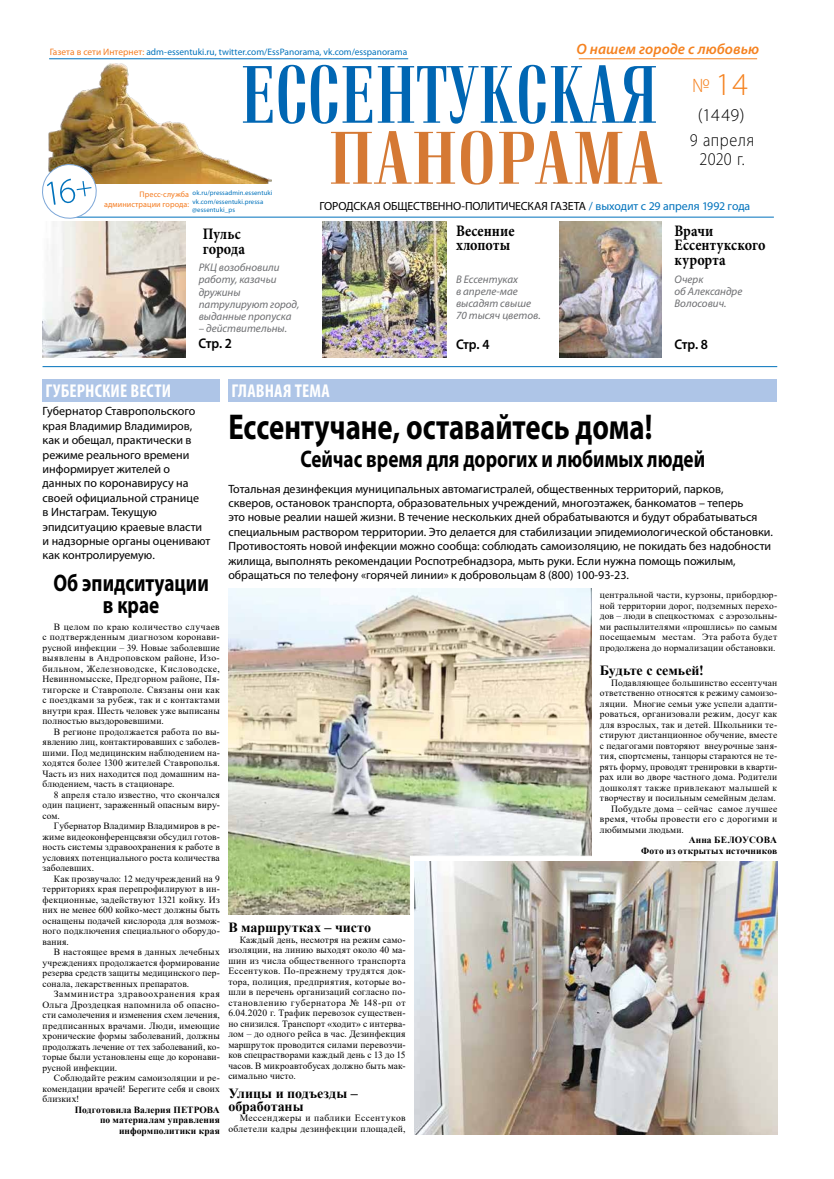
<style>
.page{position:relative;width:834px;height:1179px;background:#fff}
.page>*{position:absolute;margin:0;border:0;box-sizing:border-box;transform-origin:0 0}
.t1{font:700 36px "Myriad Pro";color:#000;scale:.8 1}
.t2{font:300 32px "Myriad Pro";color:#f58220}
.t3{font:700 24px/22.8px "Myriad Pro";color:#000;text-align:center;scale:.8 1}
.t4{font:700 condensed 18.6px "Myriad Pro";letter-spacing:.01em;color:#fff}
.t5{font:300 18px/19px "Myriad Pro";letter-spacing:.03em;color:#000;text-align:center;scale:.9 1}
.t6{font:300 18px "Myriad Pro";letter-spacing:.03em;color:#000}
.t7{font:700 16px/14.4px "Minion Pro";letter-spacing:.01em;color:#000;scale:.88 1}
.t8{font:italic 600 15px "Myriad Pro";letter-spacing:.005em;color:#f58220}
.t9{font:700 14px/12.5px "Times New Roman";color:#000}
.t10{font:600 14px "Myriad Pro";letter-spacing:-.025em;color:#000;scale:.95 1}
.t11{font:12px/14.4px "Myriad Pro";color:#000}
.t12{font:11.8px "Myriad Pro";letter-spacing:-.01em;color:#000}
.t13{font:italic 11px/12.1px "Myriad Pro";color:#6d6e71}
.t14{font:9.5px/10.5px "Times New Roman";letter-spacing:.015em;color:#000;text-align:justify}
.t15{font:700 9.5px/10.5px "Times New Roman";letter-spacing:.01em;color:#000;text-align:right}
.t16{font:9.5px/10.5px "Times New Roman";letter-spacing:.04em;color:#000;text-align:right}
.t17{font:9.4px "Myriad Pro";letter-spacing:.005em;color:#0072bc}
.t18{font:8.1px/10.2px "Myriad Pro";letter-spacing:.01em;color:#f47b20;text-align:right}
.t19{font:6.8px/8.5px "Myriad Pro";letter-spacing:.015em;color:#0072bc}
.s1{color:#f47b20}
.s2{font-size:20px}
.s3{color:#0072bc}
</style>
<div class="page">
<hr style="left:73px;top:217px;width:700px;height:1px;background:#0072bc">
<svg style="left:42px;top:58px;width:717px;height:182px"></svg>
<hr style="left:43px;top:366px;width:734px;height:1px;background:#0072bc">
<div style="left:43px;top:378px;width:177px;height:23px;background:#aec5e7"></div>
<div style="left:228px;top:378px;width:549px;height:23px;background:#aec5e7"></div>
<img style="left:228px;top:589px;width:363px;height:325px">
<svg style="left:410px;top:855px;width:184px;height:59px"></svg>
<img style="left:414px;top:862px;width:363px;height:273px">
<img style="left:322px;top:221px;width:124px;height:137px">
<img style="left:43px;top:221px;width:142px;height:136px">
<img style="left:559px;top:221px;width:102px;height:137px">
<p class="t17" style="left:50px;top:46px;width:359px"><span class="s1">Газета в сети Интернет:</span> adm-essentuki.ru, twitter.com/EssPanorama, vk.com/esspanorama</p>
<h3 class="t8" style="left:576px;top:39px;width:184px">О нашем городе с любовью</h3>
<h2 class="t2" style="left:692px;top:65px;width:57px"><span class="s2">№</span>14</h2>
<h3 class="t6" style="left:697px;top:104px;width:48px">(1449)</h3>
<h3 class="t5" style="left:689px;top:130px;width:73px">9 апреля<br>2020 г.</h3>
<p class="t19" style="left:192px;top:189px;width:82px">ok.ru/pressadmin.essentuki vk.com/essentuki.pressa @essentuki_ps</p>
<p class="t18" style="left:104px;top:189px;width:86px">Пресс-служба администрации города:</p>
<p class="t12" style="left:319px;top:199px;width:432px">ГОРОДСКАЯ ОБЩЕСТВЕННО-ПОЛИТИЧЕСКАЯ ГАЗЕТА <span class="s3">/ выходит с 29 апреля 1992 года</span></p>
<h3 class="t4" style="left:46px;top:379px;width:127px">ГУБЕРНСКИЕ ВЕСТИ</h3>
<h3 class="t7" style="left:203px;top:227px;width:49px">Пульс города</h3>
<p class="t13" style="left:199px;top:261px;width:102px">РКЦ возобновили работу, казачьи дружины патрулируют город, выданные пропуска</p>
<p class="t13" style="left:199px;top:322px;width:90px">– действительны.</p>
<h3 class="t10" style="left:198px;top:335px;width:37px">Стр. 2</h3>
<h3 class="t4" style="left:231px;top:379px;width:100px">ГЛАВНАЯ ТЕМА</h3>
<h3 class="t7" style="left:456px;top:223px;width:68px">Весенние хлопоты</h3>
<p class="t13" style="left:456px;top:273px;width:86px">В Ессентуках<br>в апреле-мае высадят свыше<br>70 тысяч цветов.</p>
<h3 class="t10" style="left:456px;top:335px;width:37px">Стр. 4</h3>
<h3 class="t7" style="left:674px;top:223px;width:105px">Врачи<br>Ессентукского курорта</h3>
<p class="t13" style="left:674px;top:273px;width:69px">Очерк<br>об Александре<br>Волосович.</p>
<h3 class="t10" style="left:674px;top:335px;width:37px">Стр. 8</h3>
<p class="t11" style="left:43px;top:404px;width:169px">Губернатор Ставропольского края Владимир Владимиров, как и обещал, практически в режиме реального времени информирует жителей о данных по коронавирусу на своей официальной странице<br>в Инстаграм. Текущую эпидситуацию краевые власти и надзорные органы оценивают как контролируемую.</p>
<h3 class="t3" style="left:54px;top:570px;width:195px">Об эпидситуации в крае</h3>
<p class="t14" style="left:43px;top:621px;width:179px;text-indent:11px">В целом по краю количество случаев с подтвержденным диагнозом коронави&shy;русной инфекции – 39. Новые заболевшие выявлены в Андроповском районе, Изо&shy;бильном, Железноводске, Кисловодске, Невинномысске, Предгорном районе, Пя&shy;тигорске и Ставрополе. Связаны они как с поездками за рубеж, так и с контактами внутри края. Шесть человек уже выписаны полностью выздоровевшими.</p>
<p class="t14" style="left:43px;top:726px;width:179px;text-indent:11px">В регионе продолжается работа по вы&shy;явлению лиц, контактировавших с заболев&shy;шими. Под медицинским наблюдением на&shy;ходятся более 1300 жителей Ставрополья.<br>Часть из них находится под домашним на&shy;блюдением, часть в стационаре.</p>
<p class="t14" style="left:43px;top:789px;width:179px;text-indent:11px">8 апреля стало известно, что скончался один пациент, зараженный опасным виру&shy;сом.</p>
<p class="t14" style="left:43px;top:820px;width:179px;text-indent:11px">Губернатор Владимир Владимиров в ре&shy;жиме видеоконференцсвязи обсудил готов&shy;ность системы здравоохранения к работе в условиях потенциального роста количества заболевших.</p>
<p class="t14" style="left:43px;top:873px;width:179px;text-indent:11px">Как прозвучало: 12 медучреждений на 9 территориях края перепрофилируют в ин&shy;фекционные, задействуют 1321 койку. Из них не менее 600 койко-мест должны быть оснащены подачей кислорода для возмож&shy;ного подключения специального оборудо&shy;вания.</p>
<p class="t14" style="left:43px;top:946px;width:179px;text-indent:11px">В настоящее время в данных лечебных учреждениях продолжается формирование резерва средств защиты медицинского пер&shy;сонала, лекарственных препаратов.</p>
<p class="t14" style="left:43px;top:988px;width:179px;text-indent:11px">Замминистра здравоохранения края Ольга Дроздецкая напомнила об опасно&shy;сти самолечения и изменения схем лечения, предписанных врачами. Люди, имеющие хронические формы заболеваний, должны продолжать лечение от тех заболеваний, ко&shy;торые были установлены еще до коронави&shy;русной инфекции.</p>
<p class="t14" style="left:43px;top:1072px;width:179px;text-indent:11px">Соблюдайте режим самоизоляции и ре&shy;комендации врачей! Берегите себя и своих близких!</p>
<p class="t15" style="left:75px;top:1104px;width:146px">Подготовила Валерия ПЕТРОВА по материалам управления информполитики края</p>
<h1 class="t1" style="left:228px;top:403px;width:531px">Ессентучане, оставайтесь дома!</h1>
<h3 class="t3" style="left:300px;top:447px;width:507px">Сейчас время для дорогих и любимых людей</h3>
<p class="t11" style="left:228px;top:481px;width:546px">Тотальная дезинфекция муниципальных автомагистралей, общественных территорий, парков,<br>скверов, остановок транспорта, образовательных учреждений, многоэтажек, банкоматов – теперь<br>это новые реалии нашей жизни. В течение нескольких дней обрабатываются и будут обрабатываться специальным раствором территории. Это делается для стабилизации эпидемиологической обстановки.<br>Противостоять новой инфекции можно сообща: соблюдать самоизоляцию, не покидать без надобности жилища, выполнять рекомендации Роспотребнадзора, мыть руки. Если нужна помощь пожилым, обращаться по телефону «горячей линии» к добровольцам 8 (800) 100-93-23.</p>
<h3 class="t9" style="left:228px;top:921px;width:144px">В маршрутках – чисто</h3>
<p class="t14" style="left:228px;top:934px;width:179px;text-indent:11px">Каждый день, несмотря на режим само&shy;изоляции, на линию выходят около 40 ма&shy;шин из числа общественного транспорта Ессентуков. По-прежнему трудятся док&shy;тора, полиция, предприятия, которые во&shy;шли в перечень организаций согласно по&shy;становлению губернатора № 148-рп от 6.04.2020 г. Трафик перевозок существен&shy;но снизился. Транспорт «ходит» с интерва&shy;лом – до одного рейса в час. Дезинфекция маршруток проводится силами перевозчи&shy;ков спецрастворами каждый день с 13 до 15 часов. В микроавтобусах должно быть мак&shy;симально чисто.</p>
<h3 class="t9" style="left:228px;top:1087px;width:131px">Улицы и подъезды – обработаны</h3>
<p class="t16" style="left:228px;top:1112px;width:179px">Мессенджеры и паблики Ессентуков облетели кадры дезинфекции площадей,</p>
<p class="t14" style="left:600px;top:589px;width:179px">центральной части, курзоны, прибордюр&shy;ной территории дорог, подземных перехо&shy;дов – люди в спецкостюмах с аэрозольны&shy;ми распылителями «прошлись» по самым посещаемым местам. Эта работа будет продолжена до нормализации обстановки.</p>
<h3 class="t9" style="left:600px;top:664px;width:105px">Будьте с семьей!</h3>
<p class="t14" style="left:611px;top:677px;width:167px">Подавляющее большинство ессентучан</p>
<p class="t14" style="left:600px;top:687px;width:179px">ответственно относятся к режиму самоизо-</p>
<p class="t14" style="left:600px;top:698px;width:179px">ляции. Многие семьи уже успели адапти-</p>
<p class="t14" style="left:600px;top:708px;width:179px">роваться, организовали режим, досуг как</p>
<p class="t14" style="left:600px;top:719px;width:179px">для взрослых, так и детей. Школьники те-</p>
<p class="t14" style="left:600px;top:729px;width:179px">стируют дистанционное обучение, вместе</p>
<p class="t14" style="left:600px;top:740px;width:179px">с педагогами повторяют внеурочные заня-</p>
<p class="t14" style="left:600px;top:750px;width:179px">тия, спортсмены, танцоры стараются не те-</p>
<p class="t14" style="left:600px;top:761px;width:179px">рять форму, проводят тренировки в кварти-</p>
<p class="t14" style="left:600px;top:771px;width:179px">рах или во дворе частного дома. Родители</p>
<p class="t16" style="left:600px;top:782px;width:179px">дошколят также привлекают малышей к</p>
<p class="t14" style="left:600px;top:792px;width:177px">творчеству и посильным семейным делам.</p>
<p class="t14" style="left:611px;top:803px;width:167px">Побудьте дома – сейчас самое лучшее</p>
<p class="t14" style="left:600px;top:813px;width:179px">время, чтобы провести его с дорогими и</p>
<p class="t14" style="left:600px;top:824px;width:85px">любимыми людьми.</p>
<p class="t15" style="left:641px;top:834px;width:137px">Анна БЕЛОУСОВА<br>Фото из открытых источников</p>
</div>
